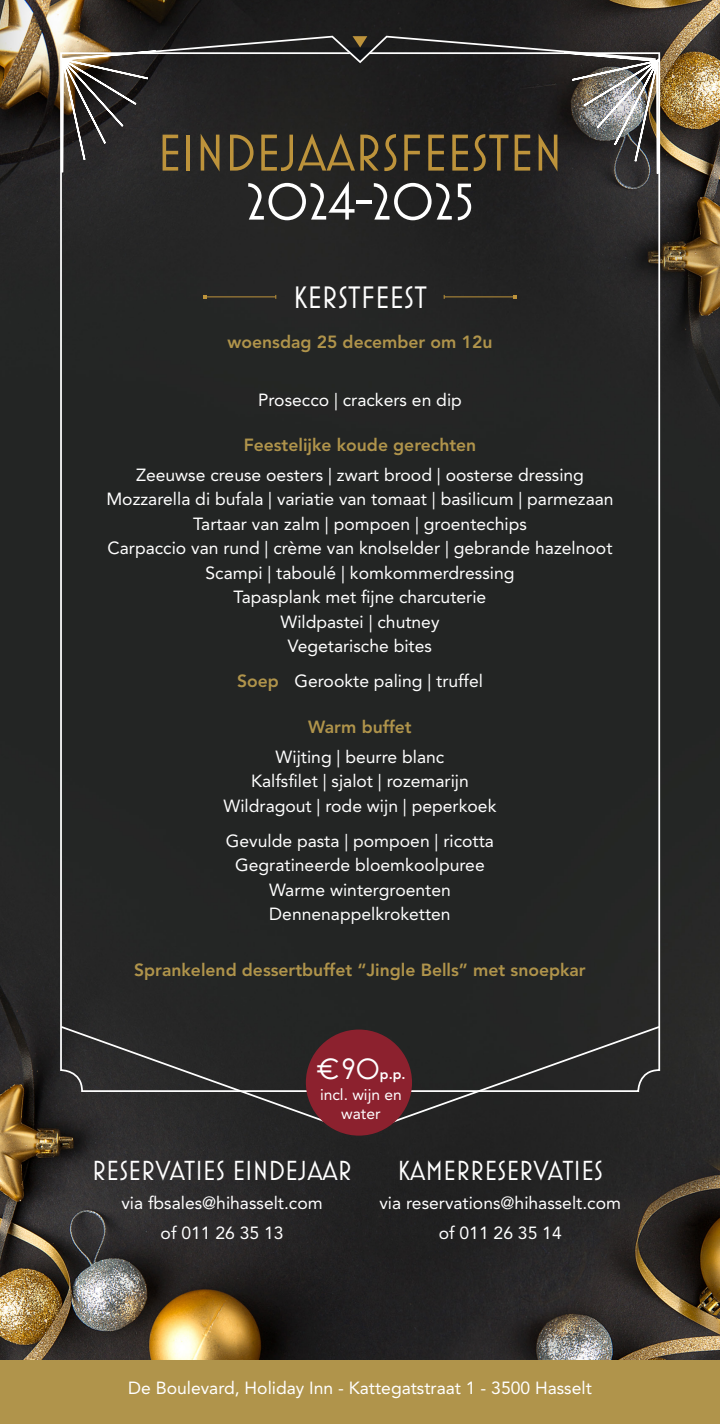
<style>
.page{position:relative;width:720px;height:1424px;background:#fff}
.page>*{position:absolute;margin:0;border:0;box-sizing:border-box;transform-origin:0 0}
.t1{font:52.5px "Mostra Nuova";color:#bd933b}
.t2{font:52.5px "Mostra Nuova";color:#fff}
.t3{font:31.5px "Mostra Nuova";color:#fff}
.t4{font:28px "Mostra Nuova";color:#fff}
.t5{font:17.5px/24.5px "Avenir LT Std";color:#fff;text-align:center}
.t6{font:800 17.5px "Avenir LT Std";color:#b0944b}
.t7{font:15.58px/18.7px "Avenir LT Std";color:#fff;text-align:center}
.t8{font:800 13.83px "Avenir LT Std";color:#fff}
.s1{font-weight:800;color:#b0944b}
.s2{font-family:"Mostra Nuova";font-weight:400;font-size:29.75px}
</style>
<div class="page">
<img style="left:0;top:0;width:719px;height:1361px">
<div style="left:59px;top:175px;width:601px;height:849px;background:#232524"></div>
<svg style="left:59px;top:1024px;width:602px;height:102px"></svg>
<svg style="left:58px;top:0;width:604px;height:175px"></svg>
<div style="left:0;top:1361px;width:719px;height:63px;background:#b0944b"></div>
<div style="left:306px;top:1029px;width:106px;height:106px;background:#8c212e;border-radius:50%"></div>
<h1 class="t1" style="left:157px;top:123px;width:406px">EINDEJAARSFEESTEN</h1>
<h1 class="t2" style="left:246px;top:172px;width:229px">2024-2025</h1>
<h2 class="t3" style="left:293px;top:279px;width:135px">KERSTFEEST</h2>
<p class="t6" style="left:227px;top:331px;width:266px">woensdag 25 december om 12u</p>
<p class="t5" style="left:258px;top:387px;width:205px">Prosecco | crackers en dip</p>
<p class="t6" style="left:243px;top:435px;width:234px">Feestelijke koude gerechten</p>
<p class="t5" style="left:106px;top:463px;width:508px">Zeeuwse creuse oesters | zwart brood | oosterse dressing Mozzarella di bufala | variatie van tomaat | basilicum | parmezaan Tartaar van zalm | pompoen | groentechips<br>Carpaccio van rund | crème van knolselder | gebrande hazelnoot Scampi | taboulé | komkommerdressing<br>Tapasplank met fijne charcuterie<br>Wildpastei | chutney<br>Vegetarische bites</p>
<p class="t5" style="left:237px;top:669px;width:247px"><span class="s1">Soep</span> Gerookte paling | truffel</p>
<p class="t6" style="left:308px;top:716px;width:105px">Warm buffet</p>
<p class="t5" style="left:223px;top:744px;width:274px">Wijting | beurre blanc<br>Kalfsfilet | sjalot | rozemarijn<br>Wildragout | rode wijn | peperkoek</p>
<p class="t5" style="left:226px;top:828px;width:269px">Gevulde pasta | pompoen | ricotta<br>Gegratineerde bloemkoolpuree<br>Warme wintergroenten<br>Dennenappelkroketten</p>
<p class="t6" style="left:134px;top:960px;width:453px">Sprankelend dessertbuffet “Jingle Bells” met snoepkar</p>
<p class="t8" style="left:316px;top:1066px;width:91px"><span class="s2">€ 90</span>p.p.</p>
<p class="t7" style="left:320px;top:1085px;width:83px">incl. wijn en water</p>
<h3 class="t4" style="left:92px;top:1154px;width:261px">RESERVATIES EINDEJAAR</h3>
<p class="t5" style="left:121px;top:1188px;width:203px;line-height:29.8px">via fbsales@hihasselt.com of 011 26 35 13</p>
<h3 class="t4" style="left:397px;top:1154px;width:207px">KAMERRESERVATIES</h3>
<p class="t5" style="left:379px;top:1188px;width:243px;line-height:29.8px">via reservations@hihasselt.com of 011 26 35 14</p>
<p class="t5" style="left:128px;top:1376px;width:465px">De Boulevard, Holiday Inn - Kattegatstraat 1 - 3500 Hasselt</p>
</div>
